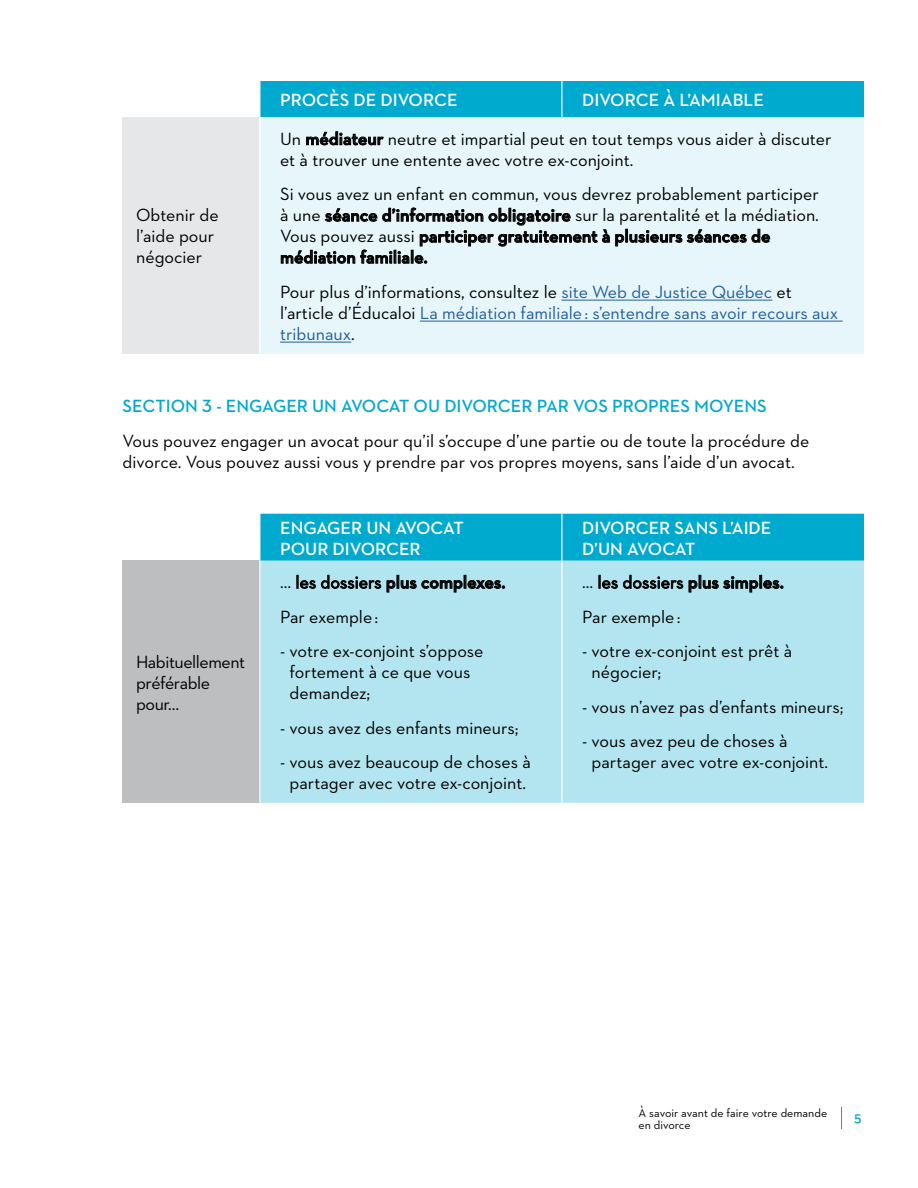
<style>
.page{position:relative;width:918px;height:1188px;background:#fff}
.page>*{position:absolute;margin:0;border:0;box-sizing:border-box;transform-origin:0 0}
.t1{font:18px/21px "Neutraface 2 Text";color:#000}
.t2{font:18px/21px "Neutraface 2 Text";color:#215e9e}
.t3{font:600 18px/21px "Neutraface 2 Text";color:#fff}
.t4{font:600 18px "Neutraface 2 Text";color:#00a9ce}
.t5{font:18px/21px "Neutraface 2 Text";letter-spacing:-.025em;color:#000}
.t6{font:600 15px "Neutraface 2 Text";color:#00a9ce}
.t7{font:12px/12.6px "Neutraface 2 Text";color:#000}
.s1{font-weight:600}
.s2{color:#000}
</style>
<div class="page">
<svg style="left:841px;top:1107px;width:1px;height:22px"></svg>
<div style="left:260px;top:81px;width:604px;height:36px;background:#00a9ce"></div>
<div style="left:123px;top:117px;width:137px;height:236px;background:#e6e7e8"></div>
<div style="left:260px;top:117px;width:604px;height:236px;background:#e6f6fa"></div>
<hr style="left:561px;top:81px;width:1px;height:36px;background:#fff">
<hr style="left:259px;top:117px;width:1px;height:236px;background:#fff">
<hr style="left:561px;top:300px;width:211px;height:1px;background:#215e9e">
<hr style="left:420px;top:321px;width:423px;height:1px;background:#215e9e">
<hr style="left:280px;top:342px;width:71px;height:1px;background:#215e9e">
<div style="left:260px;top:514px;width:604px;height:47px;background:#00a9ce"></div>
<div style="left:123px;top:561px;width:137px;height:242px;background:#bcbec0"></div>
<div style="left:260px;top:561px;width:604px;height:242px;background:#b3e5f0"></div>
<hr style="left:561px;top:514px;width:1px;height:47px;background:#fff">
<hr style="left:259px;top:561px;width:1px;height:242px;background:#fff">
<hr style="left:561px;top:561px;width:1px;height:242px;background:#fff">
<p class="t1" style="left:136px;top:204px;width:84px">Obtenir de l’aide pour négocier</p>
<p class="t3" style="left:280px;top:89px;width:179px">PROCÈS DE DIVORCE</p>
<p class="t3" style="left:582px;top:89px;width:183px">DIVORCE À L’AMIABLE</p>
<p class="t1" style="left:280px;top:128px;width:553px">Un <span class="s1">médiateur</span> neutre et impartial peut en tout temps vous aider à discuter et à trouver une entente avec votre ex-conjoint.</p>
<p class="t1" style="left:280px;top:183px;width:540px">Si vous avez un enfant en commun, vous devrez probablement participer à une <span class="s1">séance d’information obligatoire</span> sur la parentalité et la médiation.<br>Vous pouvez aussi <span class="s1">participer gratuitement à plusieurs séances de médiation familiale.</span></p>
<p class="t2" style="left:280px;top:281px;width:560px"><span class="s2">Pour plus d’informations, consultez le</span> site Web de Justice Québec <span class="s2">et l’article d’Éducaloi</span> La médiation familiale: s’entendre sans avoir recours aux tribunaux<span class="s2">.</span></p>
<p class="t4" style="left:123px;top:395px;width:646px">SECTION 3 - ENGAGER UN AVOCAT OU DIVORCER PAR VOS PROPRES MOYENS</p>
<p class="t1" style="left:123px;top:430px;width:688px">Vous pouvez engager un avocat pour qu’il s’occupe d’une partie ou de toute la procédure de divorce. Vous pouvez aussi vous y prendre par vos propres moyens, sans l’aide d’un avocat.</p>
<p class="t5" style="left:136px;top:651px;width:111px">Habituellement préférable pour…</p>
<p class="t3" style="left:280px;top:517px;width:185px">ENGAGER UN AVOCAT<br>POUR DIVORCER</p>
<p class="t3" style="left:582px;top:517px;width:191px">DIVORCER SANS L’AIDE<br>D’UN AVOCAT</p>
<p class="t1" style="left:280px;top:565px;width:227px;line-height:34.5px">… les dossiers <span class="s1">plus complexes.<br></span>Par exemple:</p>
<p class="t1" style="left:290px;top:640px;width:196px;text-indent:-9px">- votre ex-conjoint s’oppose fortement à ce que vous demandez;</p>
<p class="t1" style="left:280px;top:717px;width:240px">- vous avez des enfants mineurs;</p>
<p class="t1" style="left:280px;top:751px;width:252px;text-align:center">- vous avez beaucoup de choses à partager avec votre ex-conjoint.</p>
<p class="t1" style="left:582px;top:565px;width:203px;line-height:34.5px">… les dossiers <span class="s1">plus simples.<br></span>Par exemple:</p>
<p class="t1" style="left:592px;top:640px;width:202px;text-indent:-9px">- votre ex-conjoint est prêt à négocier;</p>
<p class="t1" style="left:582px;top:696px;width:263px">- vous n’avez pas d’enfants mineurs;</p>
<p class="t1" style="left:592px;top:730px;width:238px;text-indent:-9px">- vous avez peu de choses à partager avec votre ex-conjoint.</p>
<p class="t7" style="left:639px;top:1106px;width:190px">À savoir avant de faire votre demande en divorce</p>
<p class="t6" style="left:854px;top:1107px;width:9px">5</p>
</div>
